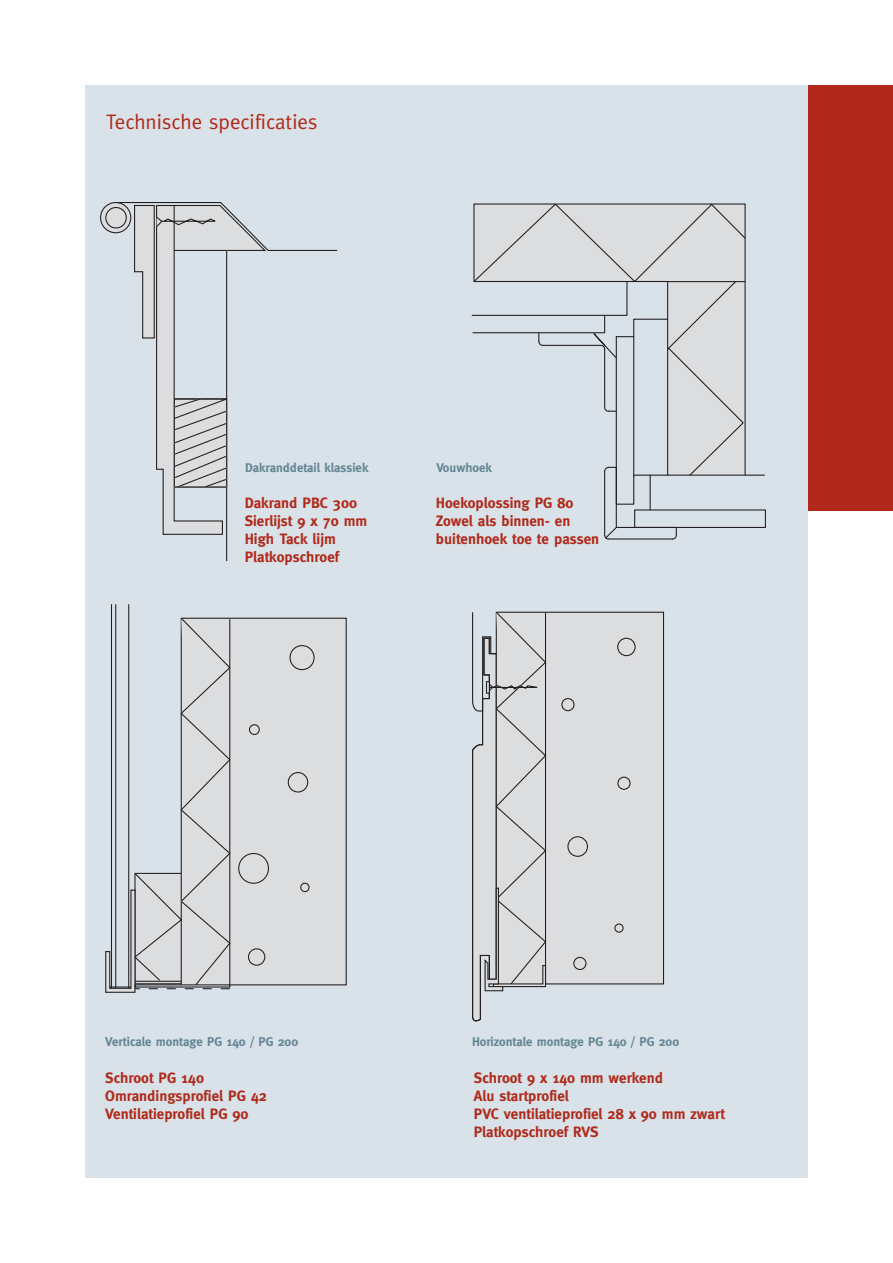
<style>
.page{position:relative;width:893px;height:1263px;background:#fff}
.page>*{position:absolute;margin:0;border:0;box-sizing:border-box;transform-origin:0 0}
.t1{font:21px "Meta";color:#b1291a}
.t2{font:700 15px/18px "Meta";color:#b1291a}
.t3{font:700 12.75px "Meta";color:#638594}
</style>
<div class="page">
<div style="left:85px;top:85px;width:723px;height:1093px;background:#d9e2e8"></div>
<div style="left:808px;top:85px;width:85px;height:425px;background:#b1291a"></div>
<hr style="left:226px;top:250px;width:1px;height:311px;background:#231f20">
<svg style="left:101px;top:203px;width:30px;height:30px"></svg>
<div style="left:100px;top:202px;width:31px;height:31px;border:1px solid #231f20;border-radius:50%"></div>
<div style="left:106px;top:207px;width:20px;height:21px;background:#dcdddf;border-radius:50%"></div>
<div style="left:105px;top:207px;width:22px;height:21px;border:1px solid #231f20;border-radius:50%"></div>
<svg style="left:115px;top:202px;width:222px;height:333px"></svg>
<div style="left:634px;top:509px;width:132px;height:19px;border:1px solid #231f20"></div>
<svg style="left:472px;top:203px;width:275px;height:336px"></svg>
<hr style="left:650px;top:475px;width:1px;height:35px;background:#231f20">
<div style="left:549px;top:612px;width:115px;height:373px;background:#dcdddf"></div>
<div style="left:618px;top:638px;width:17px;height:18px;background:#dcdddf;border-radius:50%"></div>
<div style="left:617px;top:638px;width:19px;height:18px;border:1px solid #231f20;border-radius:50%"></div>
<div style="left:568px;top:837px;width:19px;height:19px;background:#dcdddf;border-radius:50%"></div>
<div style="left:567px;top:836px;width:21px;height:21px;border:1px solid #231f20;border-radius:50%"></div>
<div style="left:618px;top:777px;width:12px;height:12px;background:#dcdddf;border-radius:50%"></div>
<div style="left:617px;top:777px;width:14px;height:13px;border:1px solid #231f20;border-radius:50%"></div>
<div style="left:562px;top:698px;width:12px;height:13px;background:#dcdddf;border-radius:50%"></div>
<div style="left:561px;top:698px;width:14px;height:13px;border:1px solid #231f20;border-radius:50%"></div>
<div style="left:573px;top:957px;width:13px;height:13px;border:1px solid #231f20;border-radius:50%"></div>
<div style="left:614px;top:923px;width:10px;height:10px;border:1px solid #231f20;border-radius:50%"></div>
<svg style="left:472px;top:612px;width:77px;height:409px"></svg>
<div style="left:231px;top:617px;width:116px;height:369px;background:#dcdddf"></div>
<div style="left:290px;top:645px;width:25px;height:25px;border:1px solid #231f20;border-radius:50%"></div>
<div style="left:238px;top:853px;width:31px;height:31px;border:1px solid #231f20;border-radius:50%"></div>
<div style="left:288px;top:772px;width:20px;height:20px;border:1px solid #231f20;border-radius:50%"></div>
<div style="left:249px;top:724px;width:11px;height:11px;border:1px solid #231f20;border-radius:50%"></div>
<div style="left:248px;top:948px;width:17px;height:18px;border:1px solid #231f20;border-radius:50%"></div>
<div style="left:300px;top:883px;width:10px;height:9px;border:1px solid #231f20;border-radius:50%"></div>
<svg style="left:105px;top:617px;width:126px;height:376px"></svg>
<hr style="left:111px;top:604px;width:1px;height:384px;background:#231f20">
<hr style="left:115px;top:604px;width:1px;height:384px;background:#231f20">
<hr style="left:128px;top:604px;width:1px;height:384px;background:#231f20">
<h1 class="t1" style="left:106px;top:109px;width:213px">Technische specificaties</h1>
<p class="t3" style="left:245px;top:460px;width:125px">Dakranddetail klassiek</p>
<p class="t2" style="left:245px;top:494px;width:124px">Dakrand PBC 300<br>Sierlijst 9 x 70 mm<br>High Tack lijm<br>Platkopschroef</p>
<p class="t3" style="left:436px;top:460px;width:57px">Vouwhoek</p>
<p class="t2" style="left:436px;top:494px;width:165px">Hoekoplossing PG 80<br>Zowel als binnen- en buitenhoek toe te passen</p>
<p class="t3" style="left:105px;top:1034px;width:195px">Verticale montage PG 140 / PG 200</p>
<p class="t3" style="left:472px;top:1034px;width:209px">Horizontale montage PG 140 / PG 200</p>
<p class="t2" style="left:105px;top:1069px;width:163px">Schroot PG 140<br>Omrandingsprofiel PG 42<br>Ventilatieprofiel PG 90</p>
<p class="t2" style="left:474px;top:1069px;width:253px">Schroot 9 x 140 mm werkend<br>Alu startprofiel<br>PVC ventilatieprofiel 28 x 90 mm zwart<br>Platkopschroef RVS</p>
</div>
